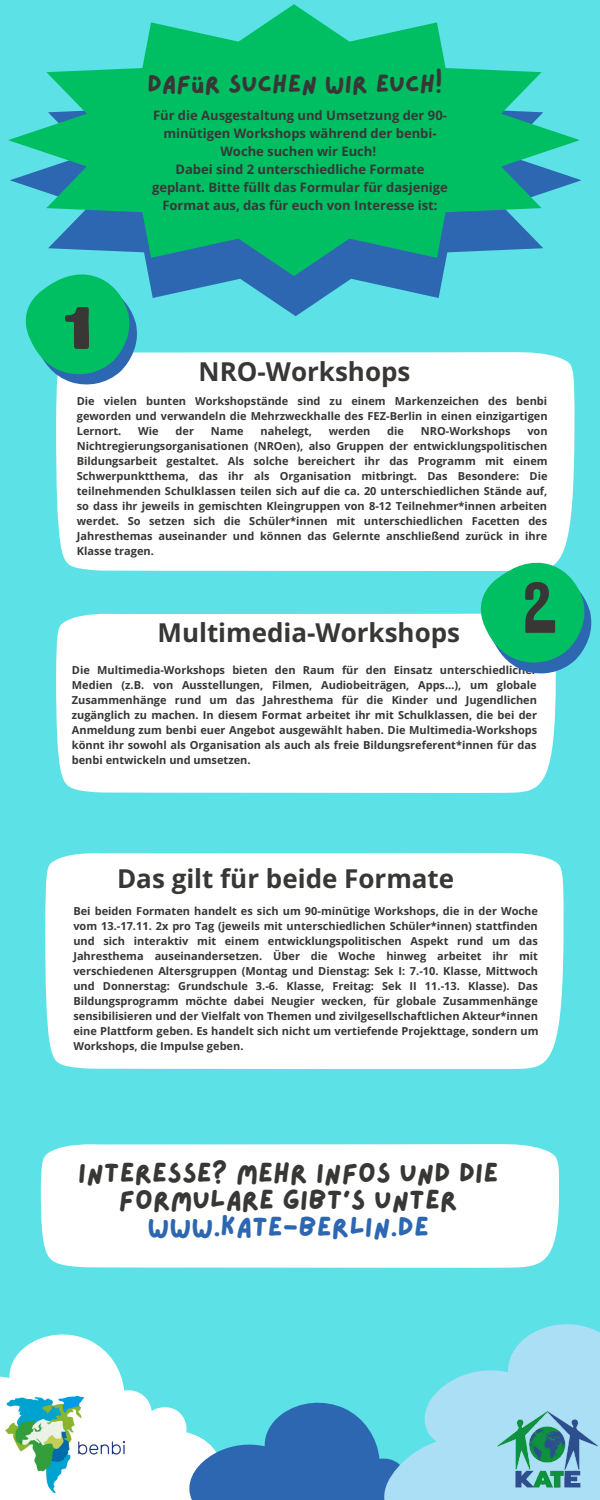
<style>
.page{position:relative;width:600px;height:1500px;background:#5ce1e6}
.page>*{position:absolute;margin:0;border:0;box-sizing:border-box;transform-origin:0 0}
.t1{font:27.6px/27px "Lazydog";color:#383736;text-align:center}
.t2{font:27.6px "Lazydog";color:#2e67b1}
.t3{font:700 26px "Open Sans";color:#383736}
.t4{font:25px "Lazydog";color:#383736}
.t5{font:700 13px/18px "Open Sans";color:#383736;text-align:center}
.t6{font:700 11px/15px "Open Sans";color:#383736;text-align:justify}
</style>
<div class="page">
<div style="left:56px;top:352px;width:518px;height:219px;background:#fff"></div>
<svg style="left:148px;top:179px;width:433px;height:137px"></svg>
<svg style="left:8px;top:4px;width:571px;height:272px;fill:#00bf63"></svg>
<svg style="left:0;top:1334px;width:151px;height:166px;fill:#fff"></svg>
<svg style="left:151px;top:1402px;width:232px;height:98px"></svg>
<svg style="left:383px;top:1324px;width:217px;height:176px;fill:#aadff6"></svg>
<svg style="left:23px;top:269px;width:119px;height:118px"></svg>
<img style="left:497px;top:1399px;width:101px;height:101px">
<img style="left:6px;top:1396px;width:118px;height:96px">
<div style="left:56px;top:614px;width:500px;height:179px;background:#fff"></div>
<div style="left:45px;top:853px;width:518px;height:216px;background:#fff"></div>
<div style="left:41px;top:1144px;width:518px;height:124px;background:#fff"></div>
<svg style="left:478px;top:557px;width:114px;height:119px;background:#40bd94"></svg>
<h3 class="t4" style="left:147px;top:72px;width:296px">DAFÜR SUCHEN WIR EUCH!</h3>
<p class="t5" style="left:152px;top:106px;width:297px">Für die Ausgestaltung und Umsetzung der 90- minütigen Workshops während der benbi-Woche suchen wir Euch!<br>Dabei sind 2 unterschiedliche Formate geplant. Bitte füllt das Formular für dasjenige Format aus, das für euch von Interesse ist:</p>
<h2 class="t3" style="left:199px;top:353px;width:213px">NRO-Workshops</h2>
<p class="t6" style="left:77px;top:393px;width:472px">Die vielen bunten Workshopstände sind zu einem Markenzeichen des benbi geworden und verwandeln die Mehrzweckhalle des FEZ-Berlin in einen einzigartigen Lernort.</p>
<p class="t6" style="left:138px;top:423px;width:22px">Wie</p>
<p class="t6" style="left:176px;top:423px;width:20px">der</p>
<p class="t6" style="left:211px;top:423px;width:34px">Name</p>
<p class="t6" style="left:261px;top:423px;width:53px">nahelegt,</p>
<p class="t6" style="left:329px;top:423px;width:43px">werden</p>
<p class="t6" style="left:387px;top:423px;width:18px">die</p>
<p class="t6" style="left:421px;top:423px;width:91px">NRO-Workshops</p>
<p class="t6" style="left:77px;top:423px;width:472px;text-indent:451px">von Nichtregierungsorganisationen (NROen), also Gruppen der entwicklungspolitischen Bildungsarbeit gestaltet. Als solche bereichert ihr das Programm mit einem Schwerpunktthema, das ihr als Organisation mitbringt. Das Besondere: Die teilnehmenden Schulklassen teilen sich auf die ca. 20 unterschiedlichen Stände auf, so dass ihr jeweils in gemischten Kleingruppen von 8-12 Teilnehmer*innen arbeiten werdet. So setzen sich die Schüler*innen mit unterschiedlichen Facetten des Jahresthemas auseinander und können das Gelernte anschließend zurück in ihre Klasse tragen.</p>
<h2 class="t3" style="left:158px;top:614px;width:304px">Multimedia-Workshops</h2>
<p class="t6" style="left:72px;top:662px;width:467px">Die Multimedia-Workshops bieten den Raum für den Einsatz unterschiedlicher Medien (z.B. von Ausstellungen, Filmen, Audiobeiträgen, Apps…), um globale Zusammenhänge rund um das Jahresthema für die Kinder und Jugendlichen zugänglich zu machen. In diesem Format arbeitet ihr mit Schulklassen, die bei der Anmeldung zum benbi euer Angebot ausgewählt haben. Die Multimedia-Workshops könnt ihr sowohl als Organisation als auch als freie Bildungsreferent*innen für das benbi entwickeln und umsetzen.</p>
<h2 class="t3" style="left:117px;top:860px;width:339px">Das gilt für beide Formate</h2>
<p class="t6" style="left:73px;top:903px;width:467px">Bei beiden Formaten handelt es sich um 90-minütige Workshops, die in der Woche vom 13.-17.11. 2x pro Tag (jeweils mit unterschiedlichen Schüler*innen) stattfinden und sich interaktiv mit einem entwicklungspolitischen Aspekt rund um das Jahresthema auseinandersetzen. Über die Woche hinweg arbeitet ihr mit verschiedenen Altersgruppen (Montag und Dienstag: Sek I: 7.-10. Klasse, Mittwoch und Donnerstag: Grundschule 3.-6. Klasse, Freitag: Sek II 11.-13. Klasse). Das Bildungsprogramm möchte dabei Neugier wecken, für globale Zusammenhänge sensibilisieren und der Vielfalt von Themen und zivilgesellschaftlichen Akteur*innen eine Plattform geben. Es handelt sich nicht um vertiefende Projekttage, sondern um Workshops, die Impulse geben.</p>
<h1 class="t1" style="left:78px;top:1160px;width:422px">INTERESSE? MEHR INFOS UND DIE<br>FORMULARE GIBT'S UNTER</h1>
<h1 class="t2" style="left:147px;top:1213px;width:283px">WWW.KATE-BERLIN.DE</h1>
</div>
